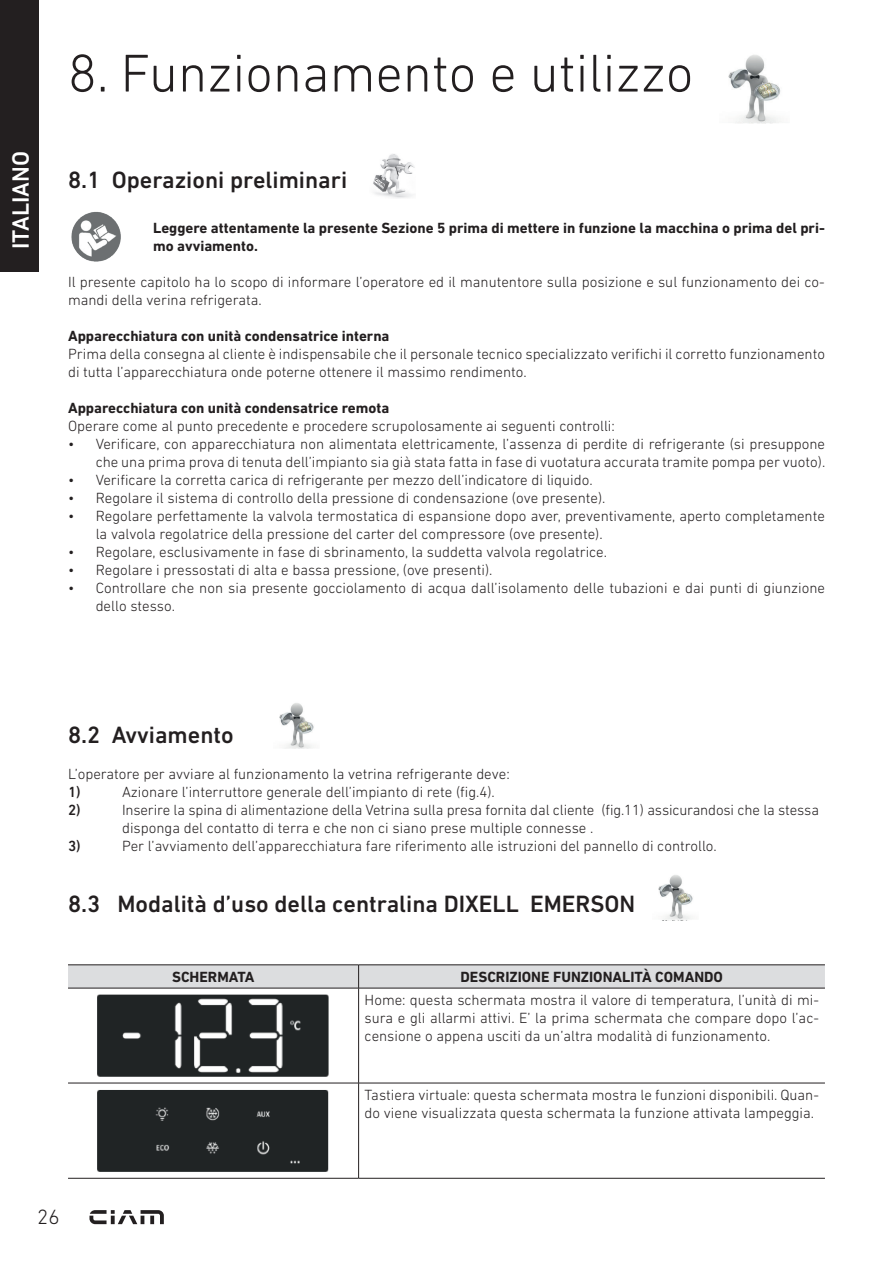
<style>
.page{position:relative;width:893px;height:1263px;background:#fff}
.page>*{position:absolute;margin:0;border:0;box-sizing:border-box;transform-origin:0 0}
.t1{font:300 54px "DIN Next LT Pro";color:#231f20}
.t2{font:500 24px "DIN Next LT Pro";color:#231f20}
.t3{font:500 24px "DIN Next LT Pro";color:#fff}
.t4{font:300 21px "DIN Next LT Pro";color:#231f20}
.t5{font:300 15px/18px "DIN Next LT Pro";color:#231f20}
.t6{font:700 15px/18px "DIN Next LT Pro";color:#231f20}
.t7{font:500 15px "DIN Next LT Pro";color:#231f20}
</style>
<div class="page">
<svg style="left:89px;top:1210px;width:75px;height:14px"></svg>
<div style="left:0;top:0;width:38px;height:271px;background:#231f20"></div>
<img style="left:728px;top:55px;width:53px;height:68px">
<img style="left:373px;top:154px;width:42px;height:44px">
<img style="left:71px;top:212px;width:50px;height:50px">
<img style="left:279px;top:703px;width:35px;height:46px">
<img style="left:658px;top:875px;width:35px;height:45px">
<hr style="left:68px;top:964px;width:291px;height:1px;background:#231f20">
<hr style="left:359px;top:964px;width:466px;height:1px;background:#231f20">
<svg style="left:68px;top:965px;width:757px;height:23px;background:#d5d6d8"></svg>
<hr style="left:68px;top:988px;width:291px;height:1px;background:#231f20">
<hr style="left:359px;top:988px;width:466px;height:1px;background:#231f20">
<hr style="left:358px;top:988px;width:1px;height:95px;background:#231f20">
<hr style="left:68px;top:1083px;width:291px;height:1px;background:#231f20">
<hr style="left:359px;top:1083px;width:466px;height:1px;background:#231f20">
<hr style="left:358px;top:1083px;width:1px;height:95px;background:#231f20">
<hr style="left:68px;top:1178px;width:291px;height:1px;background:#231f20">
<hr style="left:359px;top:1178px;width:466px;height:1px;background:#231f20">
<img style="left:97px;top:994px;width:232px;height:83px">
<div style="left:97px;top:1090px;width:232px;height:82px;background:#202425"></div>
<h2 class="t3" style="left:7px;top:249px;width:100px;rotate:-90deg">ITALIANO</h2>
<h1 class="t1" style="left:68px;top:42px;width:627px">8. Funzionamento e utilizzo</h1>
<h2 class="t2" style="left:68px;top:166px;width:281px">8.1 Operazioni preliminari</h2>
<p class="t6" style="left:153px;top:218px;width:673px">Leggere attentamente la presente Sezione 5 prima di mettere in funzione la macchina o prima del pri&shy;mo avviamento.</p>
<p class="t5" style="left:68px;top:272px;width:758px">Il presente capitolo ha lo scopo di informare l’operatore ed il manutentore sulla posizione e sul funzionamento dei co&shy;mandi della verina refrigerata.</p>
<p class="t6" style="left:68px;top:326px;width:323px">Apparecchiatura con unità condensatrice interna</p>
<p class="t5" style="left:68px;top:344px;width:758px">Prima della consegna al cliente è indispensabile che il personale tecnico specializzato verifichi il corretto funzionamento di tutta l’apparecchiatura onde poterne ottenere il massimo rendimento.</p>
<p class="t6" style="left:68px;top:398px;width:323px">Apparecchiatura con unità condensatrice remota</p>
<p class="t5" style="left:68px;top:416px;width:548px">Operare come al punto precedente e procedere scrupolosamente ai seguenti controlli:</p>
<p class="t5" style="left:68px;top:434px;width:759px;text-align:right">• Verificare, con apparecchiatura non alimentata elettricamente, l’assenza di perdite di refrigerante (si presuppone che una prima prova di tenuta dell’impianto sia già stata fatta in fase di vuotatura accurata tramite pompa per vuoto).</p>
<p class="t5" style="left:68px;top:470px;width:526px">• Verificare la corretta carica di refrigerante per mezzo dell’indicatore di liquido.</p>
<p class="t5" style="left:68px;top:488px;width:539px">• Regolare il sistema di controllo della pressione di condensazione (ove presente).</p>
<p class="t5" style="left:96px;top:506px;width:731px;text-indent:-28px">• Regolare perfettamente la valvola termostatica di espansione dopo aver, preventivamente, aperto completamente la valvola regolatrice della pressione del carter del compressore (ove presente).</p>
<p class="t5" style="left:68px;top:542px;width:541px">• Regolare, esclusivamente in fase di sbrinamento, la suddetta valvola regolatrice.</p>
<p class="t5" style="left:68px;top:560px;width:426px">• Regolare i pressostati di alta e bassa pressione, (ove presenti).</p>
<p class="t5" style="left:96px;top:578px;width:731px;text-indent:-28px">• Controllare che non sia presente gocciolamento di acqua dall’isolamento delle tubazioni e dai punti di giunzione dello stesso.</p>
<h2 class="t2" style="left:68px;top:720px;width:167px">8.2 Avviamento</h2>
<p class="t5" style="left:68px;top:764px;width:443px">L’operatore per avviare al funzionamento la vetrina refrigerante deve:</p>
<p class="t7" style="left:68px;top:783px;width:14px">1)</p>
<p class="t5" style="left:122px;top:782px;width:374px">Azionare l’interruttore generale dell’impianto di rete (fig.4).</p>
<p class="t7" style="left:68px;top:801px;width:14px">2)</p>
<p class="t5" style="left:122px;top:800px;width:698px">Inserire la spina di alimentazione della Vetrina sulla presa fornita dal cliente (fig.11) assicurandosi che la stessa disponga del contatto di terra e che non ci siano prese multiple connesse .</p>
<p class="t7" style="left:68px;top:837px;width:14px">3)</p>
<p class="t5" style="left:122px;top:836px;width:596px">Per l’avviamento dell’apparecchiatura fare riferimento alle istruzioni del pannello di controllo.</p>
<h2 class="t2" style="left:68px;top:890px;width:569px">8.3 Modalità d’uso della centralina DIXELL EMERSON</h2>
<p class="t6" style="left:172px;top:968px;width:84px">SCHERMATA</p>
<p class="t6" style="left:460px;top:968px;width:264px">DESCRIZIONE FUNZIONALITÀ COMANDO</p>
<p class="t5" style="left:365px;top:991px;width:456px;text-align:justify">Home: questa schermata mostra il valore di temperatura, l’unità di mi&shy;sura e gli allarmi attivi. E’ la prima schermata che compare dopo l’ac&shy;censione o appena usciti da un’altra modalità di funzionamento.</p>
<p class="t5" style="left:365px;top:1086px;width:456px">Tastiera virtuale: questa schermata mostra le funzioni disponibili. Quan&shy;do viene visualizzata questa schermata la funzione attivata lampeggia.</p>
<h3 class="t4" style="left:37px;top:1205px;width:24px">26</h3>
</div>
